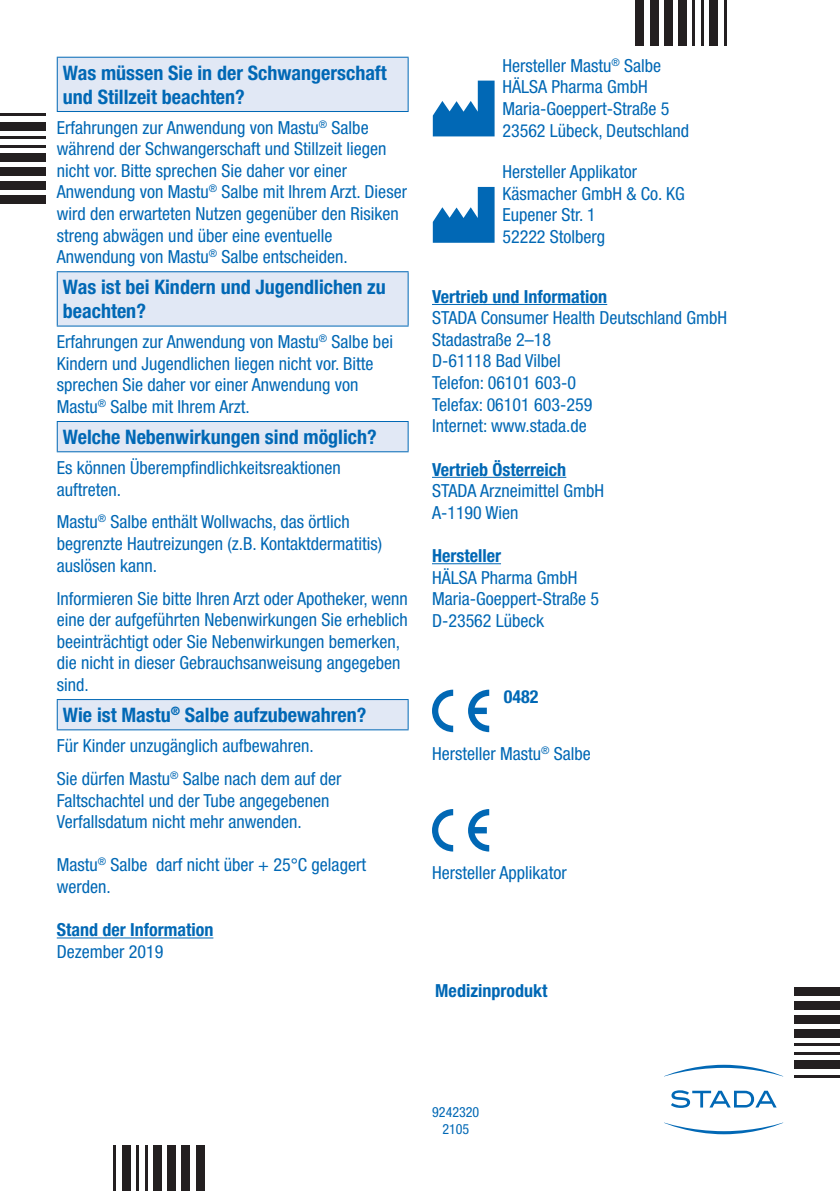
<style>
.page{position:relative;width:840px;height:1191px;background:#fff}
.page>*{position:absolute;margin:0;border:0;box-sizing:border-box;transform-origin:0 0}
.t1{font:700 condensed 20px/24px "Helvetica Neue LT Std";color:#0168b5}
.t2{font:condensed 18px/21.6px "Helvetica Neue LT Std";color:#0168b5}
.t3{font:700 condensed 18px "Helvetica Neue LT Std";color:#0168b5}
.t4{font:condensed 14px/16.8px "Helvetica Neue LT Std";color:#0168b5;text-align:center}
</style>
<div class="page">
<hr style="left:57px;top:937px;width:156px;height:1px;background:#0168b5">
<div style="left:57px;top:57px;width:351px;height:54px;background:#e1e8f5"></div>
<hr style="left:57px;top:57px;width:351px;height:1px;background:#0168b5">
<hr style="left:57px;top:58px;width:1px;height:53px;background:#0168b5">
<hr style="left:407px;top:58px;width:1px;height:53px;background:#0168b5">
<hr style="left:57px;top:111px;width:351px;height:1px;background:#0168b5">
<div style="left:57px;top:272px;width:351px;height:54px;background:#e1e8f5"></div>
<hr style="left:57px;top:271px;width:351px;height:1px;background:#0168b5">
<hr style="left:57px;top:272px;width:1px;height:53px;background:#0168b5">
<hr style="left:407px;top:272px;width:1px;height:53px;background:#0168b5">
<hr style="left:57px;top:325px;width:351px;height:1px;background:#0168b5">
<div style="left:57px;top:421px;width:351px;height:31px;background:#e1e8f5"></div>
<hr style="left:57px;top:421px;width:351px;height:1px;background:#0168b5">
<svg style="left:57px;top:422px;width:1px;height:29px"></svg>
<svg style="left:407px;top:422px;width:1px;height:29px"></svg>
<hr style="left:57px;top:451px;width:351px;height:1px;background:#0168b5">
<div style="left:57px;top:699px;width:351px;height:31px;background:#e1e8f5"></div>
<hr style="left:57px;top:699px;width:351px;height:1px;background:#0168b5">
<svg style="left:57px;top:700px;width:1px;height:29px"></svg>
<svg style="left:407px;top:700px;width:1px;height:29px"></svg>
<hr style="left:57px;top:729px;width:351px;height:1px;background:#0168b5">
<hr style="left:432px;top:304px;width:175px;height:1px;background:#0168b5">
<hr style="left:432px;top:477px;width:134px;height:1px;background:#0168b5">
<hr style="left:432px;top:563px;width:68px;height:1px;background:#0168b5">
<svg style="left:665px;top:1064px;width:117px;height:12px"></svg>
<svg style="left:664px;top:1122px;width:118px;height:12px"></svg>
<svg style="left:671px;top:1090px;width:105px;height:18px"></svg>
<svg style="left:432px;top:81px;width:62px;height:55px"></svg>
<svg style="left:432px;top:187px;width:62px;height:56px"></svg>
<svg style="left:432px;top:689px;width:21px;height:43px"></svg>
<svg style="left:468px;top:689px;width:21px;height:43px"></svg>
<svg style="left:432px;top:809px;width:21px;height:42px"></svg>
<svg style="left:468px;top:809px;width:21px;height:42px"></svg>
<hr style="left:113px;top:1145px;width:3px;height:46px;background:#231f20">
<div style="left:122px;top:1145px;width:8px;height:46px;background:#231f20"></div>
<hr style="left:136px;top:1145px;width:3px;height:46px;background:#231f20">
<hr style="left:145px;top:1145px;width:2px;height:46px;background:#231f20">
<div style="left:153px;top:1145px;width:9px;height:46px;background:#231f20"></div>
<div style="left:167px;top:1145px;width:9px;height:46px;background:#231f20"></div>
<div style="left:181px;top:1145px;width:9px;height:46px;background:#231f20"></div>
<div style="left:196px;top:1145px;width:8px;height:46px;background:#231f20"></div>
<hr style="left:794px;top:1074px;width:45px;height:3px;background:#231f20">
<div style="left:794px;top:1060px;width:45px;height:9px;background:#231f20"></div>
<hr style="left:794px;top:1052px;width:45px;height:2px;background:#231f20">
<hr style="left:794px;top:1043px;width:45px;height:3px;background:#231f20">
<div style="left:794px;top:1029px;width:45px;height:8px;background:#231f20"></div>
<div style="left:794px;top:1015px;width:45px;height:8px;background:#231f20"></div>
<div style="left:794px;top:1001px;width:45px;height:8px;background:#231f20"></div>
<div style="left:794px;top:986px;width:45px;height:9px;background:#231f20"></div>
<hr style="left:723px;top:0;width:3px;height:45px;background:#231f20">
<div style="left:709px;top:0;width:8px;height:45px;background:#231f20"></div>
<hr style="left:700px;top:0;width:3px;height:45px;background:#231f20">
<hr style="left:692px;top:0;width:2px;height:45px;background:#231f20">
<div style="left:677px;top:0;width:9px;height:45px;background:#231f20"></div>
<div style="left:663px;top:0;width:9px;height:45px;background:#231f20"></div>
<div style="left:649px;top:0;width:9px;height:45px;background:#231f20"></div>
<div style="left:635px;top:0;width:8px;height:45px;background:#231f20"></div>
<hr style="left:0;top:113px;width:45px;height:3px;background:#231f20">
<div style="left:0;top:122px;width:45px;height:8px;background:#231f20"></div>
<hr style="left:0;top:136px;width:45px;height:3px;background:#231f20">
<hr style="left:0;top:145px;width:45px;height:2px;background:#231f20">
<div style="left:0;top:153px;width:45px;height:9px;background:#231f20"></div>
<div style="left:0;top:167px;width:45px;height:9px;background:#231f20"></div>
<div style="left:0;top:181px;width:45px;height:9px;background:#231f20"></div>
<div style="left:0;top:196px;width:45px;height:8px;background:#231f20"></div>
<p class="t1" style="left:63px;top:60px;width:325px">Was müssen Sie in der Schwangerschaft und Stillzeit beachten?</p>
<p class="t2" style="left:57px;top:116px;width:351px">Erfahrungen zur Anwendung von Mastu<sup>®</sup> Salbe während der Schwangerschaft und Stillzeit liegen nicht vor. Bitte sprechen Sie daher vor einer Anwendung von Mastu<sup>®</sup> Salbe mit Ihrem Arzt. Dieser wird den erwarteten Nutzen gegenüber den Risiken streng abwägen und über eine eventuelle Anwendung von Mastu<sup>®</sup> Salbe entscheiden.</p>
<p class="t1" style="left:63px;top:275px;width:324px">Was ist bei Kindern und Jugendlichen zu beachten?</p>
<p class="t2" style="left:57px;top:331px;width:337px">Erfahrungen zur Anwendung von Mastu<sup>®</sup> Salbe bei Kindern und Jugendlichen liegen nicht vor. Bitte sprechen Sie daher vor einer Anwendung von Mastu<sup>®</sup> Salbe mit Ihrem Arzt.</p>
<p class="t1" style="left:63px;top:424px;width:315px">Welche Nebenwirkungen sind möglich?</p>
<p class="t2" style="left:57px;top:456px;width:285px">Es können Überempfindlichkeitsreaktionen auftreten.</p>
<p class="t2" style="left:57px;top:511px;width:326px">Mastu<sup>®</sup> Salbe enthält Wollwachs, das örtlich begrenzte Hautreizungen (z.B. Kontaktdermatitis) auslösen kann.</p>
<p class="t2" style="left:57px;top:587px;width:352px">Informieren Sie bitte Ihren Arzt oder Apotheker, wenn eine der aufgeführten Nebenwirkungen Sie erheblich beeinträchtigt oder Sie Nebenwirkungen bemerken, die nicht in dieser Gebrauchsanweisung angegeben sind.</p>
<p class="t1" style="left:63px;top:702px;width:305px">Wie ist Mastu<sup>®</sup> Salbe aufzubewahren?</p>
<p class="t2" style="left:57px;top:729px;width:286px;line-height:33px">Für Kinder unzugänglich aufbewahren.<br>Sie dürfen Mastu<sup>®</sup> Salbe nach dem auf der</p>
<p class="t2" style="left:57px;top:789px;width:274px">Faltschachtel und der Tube angegebenen<br>Verfallsdatum nicht mehr anwenden.</p>
<p class="t2" style="left:57px;top:854px;width:311px">Mastu<sup>®</sup> Salbe darf nicht über + 25°C gelagert werden.</p>
<p class="t3" style="left:57px;top:919px;width:158px">Stand der Information</p>
<p class="t2" style="left:57px;top:940px;width:108px">Dezember 2019</p>
<p class="t2" style="left:502px;top:55px;width:188px">Hersteller Mastu<sup>®</sup> Salbe<br>HÄLSA Pharma GmbH<br>Maria-Goeppert-Straße 5<br>23562 Lübeck, Deutschland</p>
<p class="t2" style="left:502px;top:161px;width:184px">Hersteller Applikator<br>Käsmacher GmbH &amp; Co. KG<br>Eupener Str. 1<br>52222 Stolberg</p>
<p class="t3" style="left:432px;top:285px;width:177px">Vertrieb und Information</p>
<p class="t2" style="left:432px;top:307px;width:296px">STADA Consumer Health Deutschland GmbH<br>Stadastraße 2–18<br>D-61118 Bad Vilbel<br>Telefon: 06101 603-0<br>Telefax: 06101 603-259<br>Internet: www.stada.de</p>
<p class="t3" style="left:432px;top:458px;width:136px">Vertrieb Österreich</p>
<p class="t2" style="left:432px;top:480px;width:173px">STADA Arzneimittel GmbH<br>A-1190 Wien</p>
<p class="t3" style="left:432px;top:544px;width:70px">Hersteller</p>
<p class="t2" style="left:432px;top:566px;width:168px">HÄLSA Pharma GmbH<br>Maria-Goeppert-Straße 5<br>D-23562 Lübeck</p>
<p class="t3" style="left:503px;top:685px;width:36px">0482</p>
<p class="t2" style="left:432px;top:742px;width:160px">Hersteller Mastu<sup>®</sup> Salbe</p>
<p class="t2" style="left:432px;top:862px;width:136px">Hersteller Applikator</p>
<p class="t3" style="left:435px;top:980px;width:113px">Medizinprodukt</p>
<p class="t4" style="left:432px;top:1104px;width:49px">9242320<br>2105</p>
</div>
